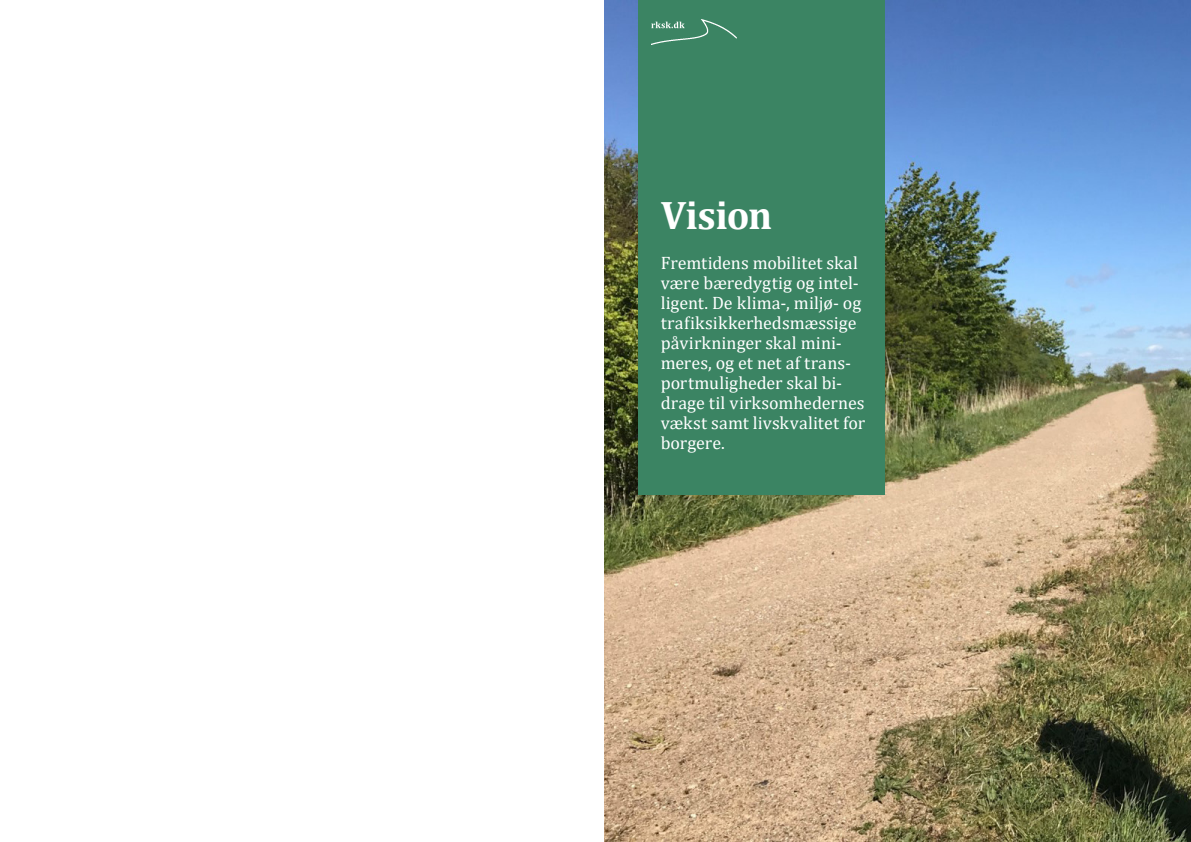
<style>
.page{position:relative;width:1191px;height:842px;background:#fff}
.page>*{position:absolute;margin:0;border:0;box-sizing:border-box;transform-origin:0 0}
.t1{font:700 40px "Cambria";letter-spacing:-.015em;color:#fff}
.t2{font:18px/20px "Cambria";letter-spacing:.005em;color:#fff}
.t3{font:18px/20px "Cambria 2";color:#fff}
.s1{font-family:"Cambria 2"}
.s2{font-family:"Cambria"}
</style>
<div class="page">
<img style="left:604px;top:0;width:587px;height:842px">
<div style="left:638px;top:0;width:246px;height:495px;background:#3b8463"></div>
<img style="left:651px;top:19px;width:85px;height:25px">
<h1 class="t1" style="left:660px;top:187px;width:113px">Vision</h1>
<p class="t2" style="left:660px;top:253px;width:199px">Fremtidens mobilitet skal</p>
<p class="t2" style="left:660px;top:293px;width:202px">ligent. De klima-, miljø- og <span class="s1">trafiksikkerhedsmæssige</span></p>
<p class="t2" style="left:660px;top:273px;width:199px">være bæredygtig og intel-</p>
<p class="t2" style="left:660px;top:333px;width:192px">påvirkninger skal mini&shy;meres, og et net af trans-</p>
<p class="t3" style="left:660px;top:373px;width:206px">portmuligheder skal bi&shy;drage til virksomhedernes <span class="s2">vækst samt livskvalitet for borgere.</span></p>
</div>
